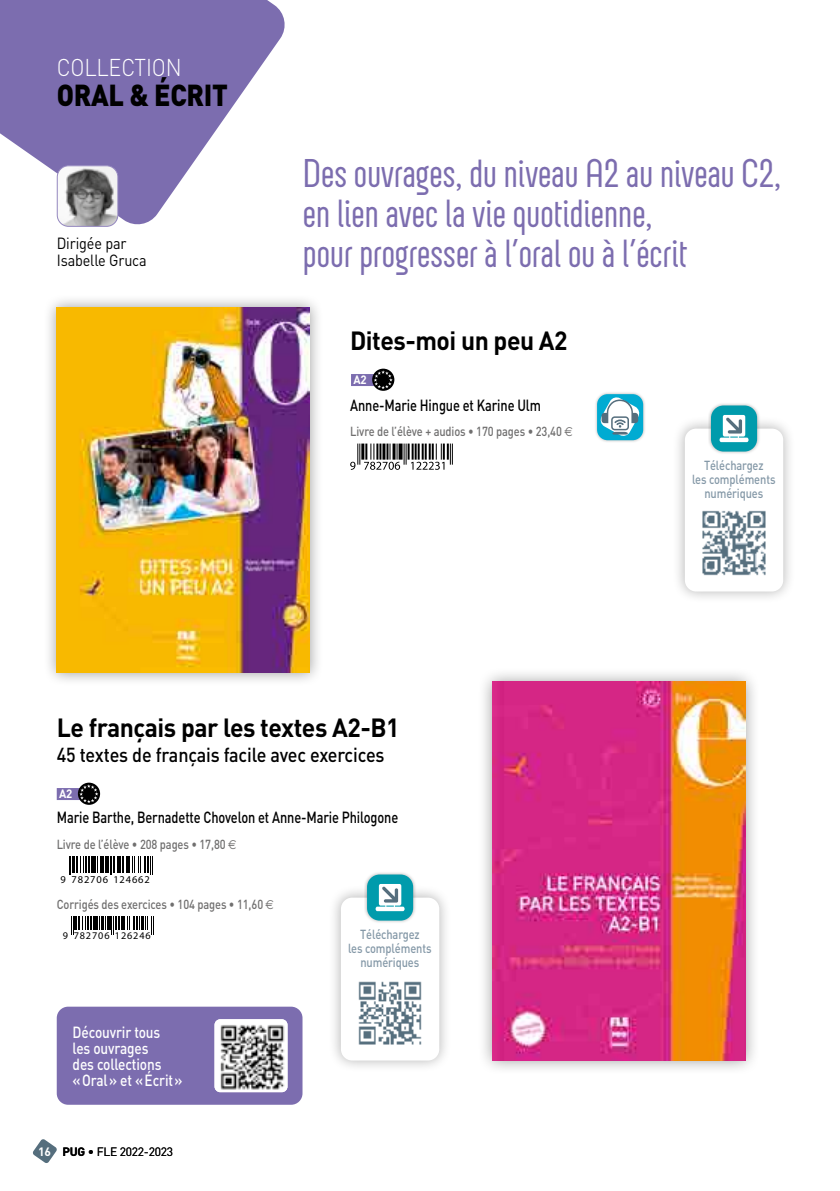
<style>
.page{position:relative;width:840px;height:1191px;background:#fff}
.page>*{position:absolute;margin:0;border:0;box-sizing:border-box;transform-origin:0 0}
.t1{font:40px/40px "Neubau";letter-spacing:-.03em;color:#7c6daf}
.t2{font:900 30px "DIN";letter-spacing:-.01em;color:#000;scale:.9 1}
.t3{font:700 26px "DIN";letter-spacing:-.02em;color:#000;scale:.95 1}
.t4{font:300 24px "DIN";letter-spacing:-.01em;color:#fff;scale:.9 1}
.t5{font:500 20px "DIN";letter-spacing:-.01em;color:#000;scale:.9 1}
.t6{font:500 16px "DIN";letter-spacing:-.01em;color:#000;scale:.8 1}
.t7{font:500 16px/16px "DIN";letter-spacing:-.01em;color:#fff;scale:.85 1}
.t8{font:16px/17px "DIN";letter-spacing:-.01em;color:#000;scale:.9 1}
.t9{font:500 13px "DIN";letter-spacing:-.01em;color:#706f6f;scale:.85 1}
.t10{font:500 13px/14px "DIN";letter-spacing:-.01em;color:#8498a7;text-align:center;scale:.85 1}
.t11{font:12px "DIN";letter-spacing:-.02em;color:#000}
.t12{font:700 12px "DIN";color:#fff;scale:.95 1}
.t13{font:10.4px "Myriad Pro";letter-spacing:.08em;color:#000}
.t14{font:10.2px "Myriad Pro";letter-spacing:.085em;color:#000}
.s1{font-family:"Euro Sans";font-weight:400}
.s2{font-weight:700;color:#fff}
.s3{font-weight:700}
</style>
<div class="page">
<svg style="left:33px;top:1139px;width:24px;height:24px"></svg>
<div style="left:43px;top:294px;width:280px;height:393px;background:#000;opacity:.4"></div>
<img style="left:57px;top:308px;width:252px;height:365px">
<svg style="left:350px;top:443px;width:102px;height:27px"></svg>
<div style="left:671px;top:416px;width:124px;height:188px;background:#000;opacity:.3"></div>
<div style="left:684px;top:428px;width:98px;height:163px;background:#fff;border-radius:11px"></div>
<div style="left:328px;top:884px;width:123px;height:189px;background:#000;opacity:.3"></div>
<div style="left:341px;top:897px;width:98px;height:163px;background:#fff;border-radius:11px"></div>
<img style="left:702px;top:510px;width:64px;height:66px">
<div style="left:477px;top:666px;width:283px;height:410px;background:#000;opacity:.4"></div>
<img style="left:492px;top:682px;width:252px;height:378px">
<svg style="left:69px;top:856px;width:55px;height:18px"></svg>
<hr style="left:127px;top:856px;width:3px;height:16px;background:#000">
<svg style="left:132px;top:856px;width:21px;height:18px"></svg>
<svg style="left:71px;top:916px;width:83px;height:18px"></svg>
<img style="left:358px;top:981px;width:64px;height:64px">
<svg style="left:0;top:0;width:285px;height:227px;fill:#7c6daf"></svg>
<div style="left:351px;top:374px;width:25px;height:12px;background:#7c6daf"></div>
<svg style="left:372px;top:369px;width:22px;height:22px"></svg>
<svg style="left:373px;top:370px;width:19px;height:19px"></svg>
<div style="left:57px;top:788px;width:25px;height:12px;background:#7c6daf"></div>
<svg style="left:78px;top:782px;width:22px;height:23px"></svg>
<svg style="left:79px;top:784px;width:19px;height:19px"></svg>
<div style="left:593px;top:391px;width:53px;height:52px;background:#000;opacity:.3"></div>
<svg style="left:596px;top:394px;width:46px;height:46px"></svg>
<svg style="left:599px;top:396px;width:41px;height:41px"></svg>
<div style="left:610px;top:416px;width:18px;height:14px;border:2px solid #556e7d;border-radius:3px"></div>
<div style="left:57px;top:1006px;width:245px;height:98px;background:#7c6daf;border-radius:11px"></div>
<img style="left:214px;top:1019px;width:73px;height:73px">
<div style="left:707px;top:402px;width:53px;height:53px;background:#000;opacity:.3"></div>
<div style="left:710px;top:405px;width:46px;height:46px;background:#009bac;border-radius:13px"></div>
<svg style="left:719px;top:415px;width:29px;height:27px"></svg>
<div style="left:363px;top:871px;width:53px;height:53px;background:#000;opacity:.3"></div>
<div style="left:367px;top:874px;width:46px;height:46px;background:#009bac;border-radius:13px"></div>
<svg style="left:375px;top:884px;width:29px;height:27px"></svg>
<img style="left:57px;top:166px;width:61px;height:60px">
<div style="left:57px;top:165px;width:61px;height:62px;border:1px solid #9487bf;border-radius:11px"></div>
<h3 class="t4" style="left:57px;top:53px;width:140px">COLLECTION</h3>
<h2 class="t2" style="left:57px;top:75px;width:192px">ORAL &amp; ÉCRIT</h2>
<p class="t8" style="left:57px;top:235px;width:101px">Dirigée par<br>Isabelle Gruca</p>
<h1 class="t1" style="left:302px;top:152px;width:481px">Des ouvrages, du niveau A2 au niveau C2, en lien avec la vie quotidienne,<br>pour progresser à l’oral ou à l’écrit</h1>
<h3 class="t3" style="left:350px;top:323px;width:230px">Dites-moi un peu A2</h3>
<p class="t12" style="left:353px;top:372px;width:15px">A2</p>
<p class="t6" style="left:350px;top:395px;width:240px">Anne-Marie Hingue et Karine Ulm</p>
<p class="t9" style="left:350px;top:423px;width:263px">Livre de l’élève + audios • 170 pages • 23,40 <span class="s1">€</span></p>
<p class="t10" style="left:691px;top:457px;width:99px">Téléchargez<br>les compléments numériques</p>
<h3 class="t3" style="left:57px;top:711px;width:362px">Le français par les textes A2-B1</h3>
<h3 class="t5" style="left:57px;top:742px;width:365px">45 textes de français facile avec exercices</h3>
<p class="t12" style="left:59px;top:786px;width:15px">A2</p>
<p class="t6" style="left:57px;top:807px;width:428px">Marie Barthe, Bernadette Chovelon et Anne-Marie Philogone</p>
<p class="t9" style="left:57px;top:835px;width:213px">Livre de l’élève • 208 pages • 17,80 <span class="s1">€</span></p>
<p class="t13" style="left:60px;top:872px;width:91px">9 782706 124662</p>
<p class="t9" style="left:57px;top:896px;width:257px">Corrigés des exercices • 104 pages • 11,60 <span class="s1">€</span></p>
<p class="t14" style="left:63px;top:929px;width:89px">9 782706 126246</p>
<p class="t10" style="left:348px;top:926px;width:99px">Téléchargez<br>les compléments numériques</p>
<p class="t7" style="left:73px;top:1024px;width:131px">Découvrir tous<br>les ouvrages<br>des collections «Oral» et «Écrit»</p>
<p class="t11" style="left:38px;top:1144px;width:136px"><span class="s2">16</span> <span class="s3">PUG</span> • FLE 2022-2023</p>
</div>
